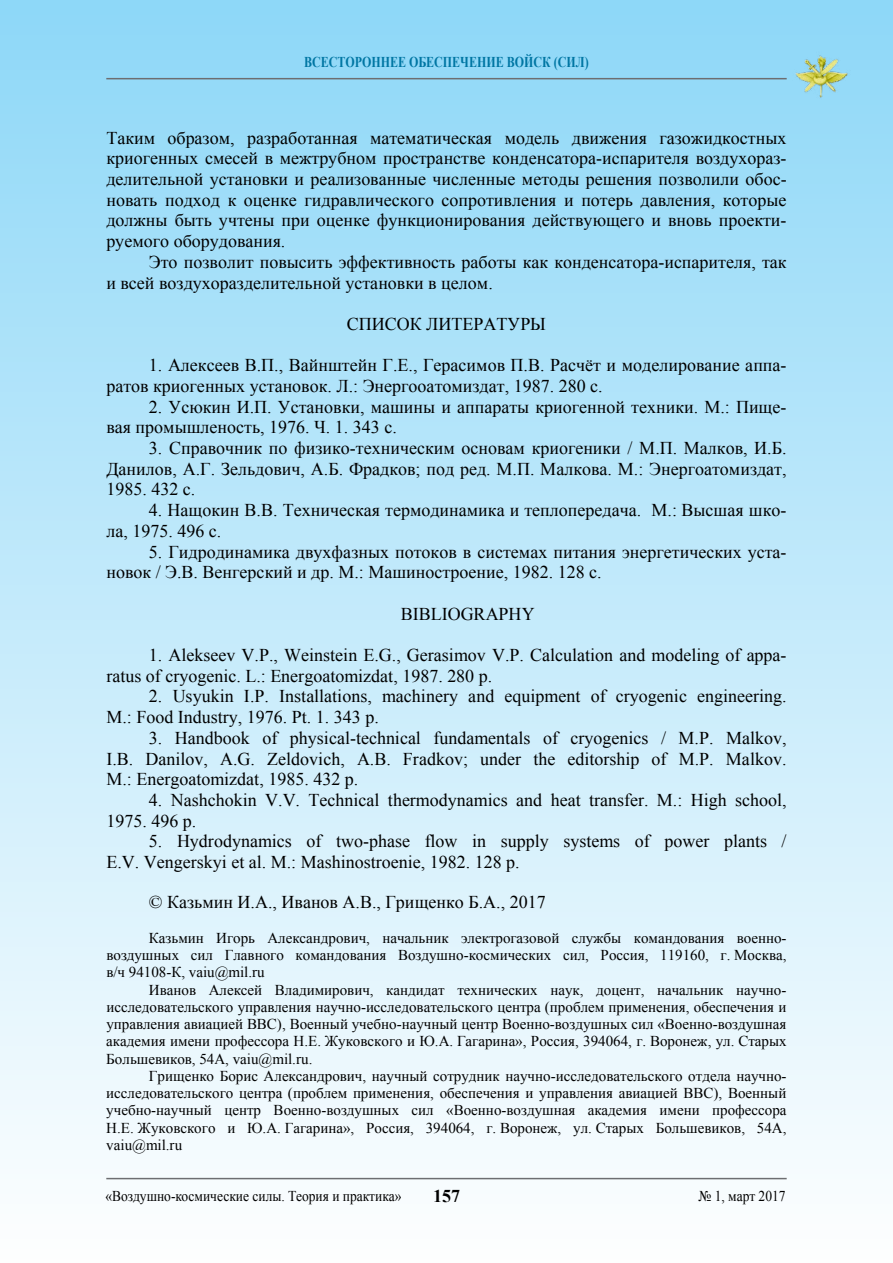
<style>
.page{position:relative;width:893px;height:1263px;background:#fff}
.page>*{position:absolute;margin:0;border:0;box-sizing:border-box;transform-origin:0 0}
.t1{font:18px/20.7px "Times New Roman";color:#000}
.t2{font:700 18px "Times New Roman";color:#000}
.t3{font:15px/17.2px "Times New Roman";color:#000;text-align:justify}
.t4{font:15px "Times New Roman";color:#000;scale:.9 1}
.t5{font:700 15px "Times New Roman";color:#0076a3;scale:.8 1}
</style>
<div class="page">
<div style="left:0;top:0;width:893px;height:1263px;background:linear-gradient(to bottom,#8dd7f8,#fefefe)"></div>
<hr style="left:106px;top:78px;width:681px;height:1px;background:#6d6e71">
<hr style="left:106px;top:1178px;width:681px;height:1px;background:#6d6e71">
<img style="left:792px;top:52px;width:58px;height:47px">
<p class="t5" style="left:304px;top:51px;width:357px">ВСЕСТОРОННЕЕ ОБЕСПЕЧЕНИЕ ВОЙСК (СИЛ)</p>
<p class="t1" style="left:106px;top:127px;width:682px;text-align:justify">Таким образом, разработанная математическая модель движения газожидкостных криогенных смесей в межтрубном пространстве конденсатора-испарителя воздухораз&shy;делительной установки и реализованные численные методы решения позволили обос&shy;новать подход к оценке гидравлического сопротивления и потерь давления, которые должны быть учтены при оценке функционирования действующего и вновь проекти&shy;руемого оборудования.</p>
<p class="t1" style="left:106px;top:251px;width:682px;text-indent:43px">Это позволит повысить эффективность работы как конденсатора-испарителя, так и всей воздухоразделительной установки в целом.</p>
<p class="t1" style="left:347px;top:313px;width:201px">СПИСОК ЛИТЕРАТУРЫ</p>
<p class="t1" style="left:106px;top:355px;width:682px;text-indent:43px">1. Алексеев В.П., Вайнштейн Г.Е., Герасимов П.В. Расчёт и моделирование аппа&shy;ратов криогенных установок. Л.: Энергооатомиздат, 1987. 280 с.</p>
<p class="t1" style="left:106px;top:396px;width:682px;text-indent:43px">2. Усюкин И.П. Установки, машины и аппараты криогенной техники. М.: Пище&shy;вая промышленость, 1976. Ч. 1. 343 с.</p>
<p class="t1" style="left:106px;top:437px;width:682px;text-align:justify;text-indent:43px">3. Справочник по физико-техническим основам криогеники / М.П. Малков, И.Б.<br>Данилов, А.Г. Зельдович, А.Б. Фрадков; под ред. М.П. Малкова. М.: Энергоатомиздат, 1985. 432 с.</p>
<p class="t1" style="left:106px;top:499px;width:682px;text-indent:43px">4. Нащокин В.В. Техническая термодинамика и теплопередача. М.: Высшая шко&shy;ла, 1975. 496 с.</p>
<p class="t1" style="left:106px;top:541px;width:682px;text-indent:43px">5. Гидродинамика двухфазных потоков в системах питания энергетических уста&shy;новок / Э.В. Венгерский и др. М.: Машиностроение, 1982. 128 с.</p>
<p class="t1" style="left:401px;top:603px;width:135px">BIBLIOGRAPHY</p>
<p class="t1" style="left:106px;top:644px;width:682px;text-indent:43px">1. Alekseev V.P., Weinstein E.G., Gerasimov V.P. Calculation and modeling of appa&shy;ratus of cryogenic. L.: Energoatomizdat, 1987. 280 p.</p>
<p class="t1" style="left:106px;top:686px;width:682px;text-indent:43px">2. Usyukin I.P. Installations, machinery and equipment of cryogenic engineering.<br>M.: Food Industry, 1976. Pt. 1. 343 p.</p>
<p class="t1" style="left:106px;top:727px;width:682px;text-align:justify;text-indent:43px">3. Handbook of physical-technical fundamentals of cryogenics / M.P. Malkov, I.B. Danilov, A.G. Zeldovich, A.B. Fradkov; under the editorship of M.P. Malkov.<br>М.: Energoatomizdat, 1985. 432 p.</p>
<p class="t1" style="left:106px;top:789px;width:682px;text-indent:43px">4. Nashchokin V.V. Technical thermodynamics and heat transfer. M.: High school,<br>1975. 496 p.</p>
<p class="t1" style="left:106px;top:831px;width:682px;text-indent:43px">5. Hydrodynamics of two-phase flow in supply systems of power plants /<br>E.V. Vengerskyi et al. M.: Mashinostroenie, 1982. 128 p.</p>
<p class="t1" style="left:149px;top:891px;width:398px">© Казьмин И.А., Иванов А.В., Грищенко Б.А., 2017</p>
<p class="t3" style="left:106px;top:929px;width:682px;text-indent:43px">Казьмин Игорь Александрович, начальник электрогазовой службы командования военно&shy;воздушных сил Главного командования Воздушно-космических сил, Россия, 119160, г. Москва, в/ч 94108-К, vaiu@mil.ru</p>
<p class="t3" style="left:106px;top:981px;width:682px;text-indent:43px">Иванов Алексей Владимирович, кандидат технических наук, доцент, начальник научно&shy;исследовательского управления научно-исследовательского центра (проблем применения, обеспечения и управления авиацией ВВС), Военный учебно-научный центр Военно-воздушных сил «Военно-воздушная академия имени профессора Н.Е. Жуковского и Ю.А. Гагарина», Россия, 394064, г. Воронеж, ул. Старых Большевиков, 54А, vaiu@mil.ru.</p>
<p class="t3" style="left:106px;top:1067px;width:682px;text-indent:43px">Грищенко Борис Александрович, научный сотрудник научно-исследовательского отдела научно&shy;исследовательского центра (проблем применения, обеспечения и управления авиацией ВВС), Военный учебно-научный центр Военно-воздушных сил «Военно-воздушная академия имени профессора Н.Е. Жуковского и Ю.А. Гагарина», Россия, 394064, г. Воронеж, ул. Старых Большевиков, 54А, vaiu@mil.ru</p>
<p class="t4" style="left:105px;top:1186px;width:330px">«Воздушно-космические силы. Теория и практика»</p>
<p class="t2" style="left:433px;top:1184px;width:28px">157</p>
<p class="t4" style="left:699px;top:1186px;width:98px">№ 1, март 2017</p>
</div>
